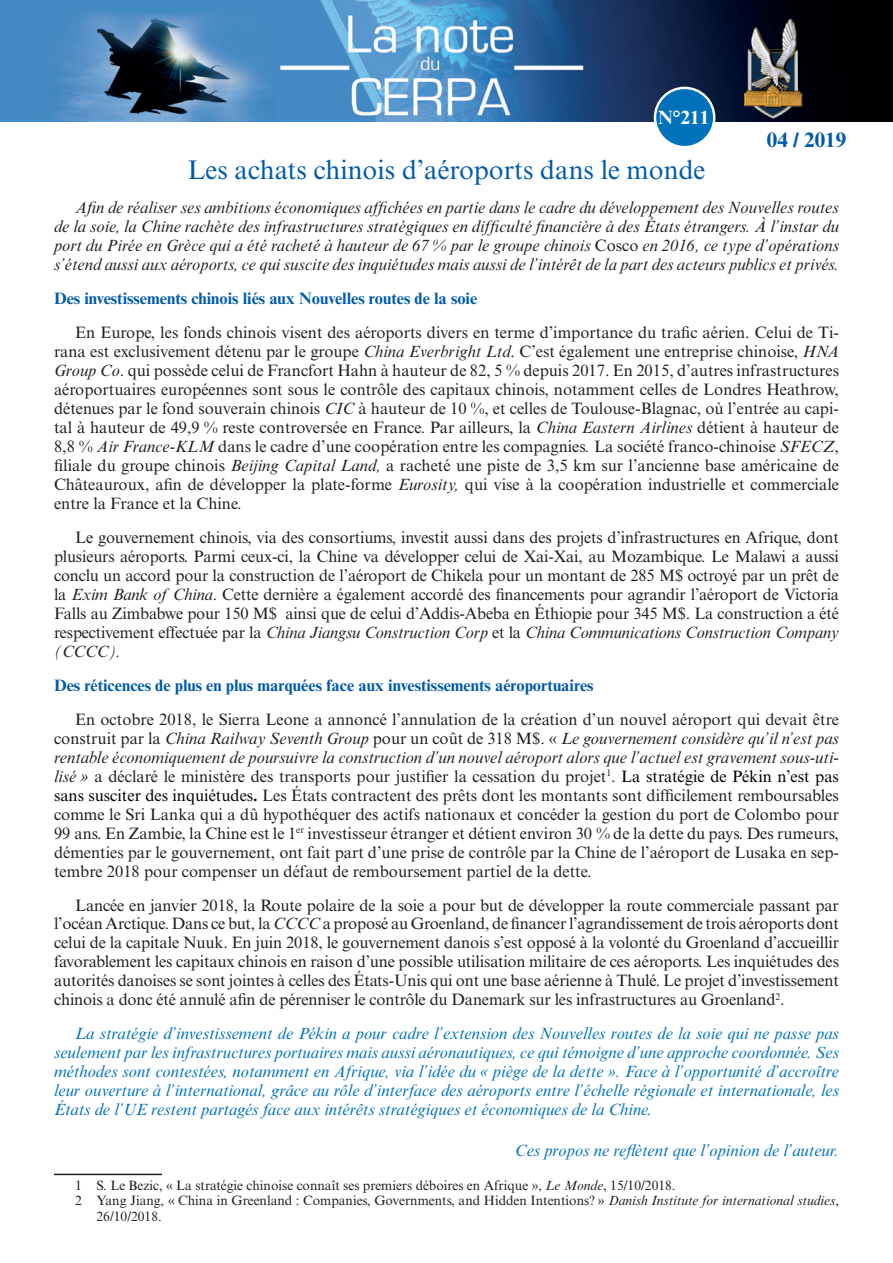
<style>
.page{position:relative;width:893px;height:1263px;background:#fff}
.page>*{position:absolute;margin:0;border:0;box-sizing:border-box;transform-origin:0 0}
.t1{font:27px "Times New Roman MT Std";color:#015aaa}
.t2{font:700 21px "Times New Roman MT Std";color:#015aaa}
.t3{font:700 19.2px "Times New Roman MT Std";color:#fff}
.t4{font:16.5px/18.9px "Times New Roman MT Std";letter-spacing:-.01em;color:#231f20;text-align:justify}
.t5{font:italic 16.5px/19px "Times New Roman MT Std";color:#0072bc;text-align:justify}
.t6{font:italic 16.5px/19px "Times New Roman MT Std";color:#231f20;text-align:justify}
.t7{font:700 16.5px "Times New Roman MT Std";color:#015aaa}
.t8{font:13.5px "Times New Roman MT Std";color:#231f20}
.s1{font-style:normal}
.s2{font-style:italic}
.s3{color:#000001}
.s4{font-weight:700;color:#000001}
</style>
<div class="page">
<img style="left:0;top:0;width:893px;height:121px">
<div style="left:655px;top:88px;width:59px;height:59px;background:#0072bc;border-radius:50%"></div>
<div style="left:654px;top:87px;width:61px;height:61px;border:2px solid #fff;border-radius:50%"></div>
<hr style="left:54px;top:1174px;width:108px;height:1px;background:#231f20">
<p class="t3" style="left:658px;top:106px;width:53px">N°211</p>
<h1 class="t1" style="left:188px;top:154px;width:519px">Les achats chinois d’aéroports dans le monde</h1>
<p class="t6" style="left:54px;top:198px;width:786px;text-indent:21px">Afin de réaliser ses ambitions économiques affichées en partie dans le cadre du développement des Nouvelles routes de la soie, la Chine rachète des infrastructures stratégiques en difficulté financière à des États étrangers. À l’instar du port du Pirée en Grèce qui a été racheté à hauteur de 67 % par le groupe chinois <span class="s1">Cosco</span> en 2016, ce type d’opérations s’étend aussi aux aéroports, ce qui suscite des inquiétudes mais aussi de l’intérêt de la part des acteurs publics et privés.</p>
<p class="t7" style="left:54px;top:288px;width:425px">Des investissements chinois liés aux Nouvelles routes de la soie</p>
<p class="t4" style="left:54px;top:323px;width:786px;text-indent:21px">En Europe, les fonds chinois visent des aéroports divers en terme d’importance du trafic aérien. Celui de Ti&shy;rana est exclusivement détenu par le groupe <span class="s2">China Everbright Ltd</span>. C’est également une entreprise chinoise, <span class="s2">HNA Group Co</span>. qui possède celui de Francfort Hahn à hauteur de 82, 5 % depuis 2017. En 2015, d’autres infrastructures aéroportuaires européennes sont sous le contrôle des capitaux chinois, notamment celles de Londres Heathrow, détenues par le fond souverain chinois <span class="s2">CIC</span> à hauteur de 10 %, et celles de Toulouse-Blagnac, où l’entrée au capi&shy;tal à hauteur de 49,9 % reste controversée en France. Par ailleurs, la <span class="s2">China Eastern Airlines</span> détient à hauteur de 8,8 % <span class="s2">Air France-KLM</span> dans le cadre d’une coopération entre les compagnies<span class="s2">.</span> La société franco-chinoise <span class="s2">SFECZ</span>, filiale du groupe chinois <span class="s2">Beijing Capital Land,</span> a racheté une piste de 3,5 km sur l’ancienne base américaine de Châteauroux, afin de développer la plate-forme <span class="s2">Eurosity,</span> qui vise à la coopération industrielle et commerciale entre la France et la Chine.</p>
<p class="t4" style="left:54px;top:528px;width:787px;text-indent:21px">Le gouvernement chinois, via des consortiums, investit aussi dans des projets d’infrastructures en Afrique, dont plusieurs aéroports. Parmi ceux-ci, la Chine va développer celui de Xai-Xai, au Mozambique. Le Malawi a aussi conclu un accord pour la construction de l’aéroport de Chikela pour un montant de 285 M$ octroyé par un prêt de la <span class="s2">Exim Bank of China</span>. Cette dernière a également accordé des financements pour agrandir l’aéroport de Victoria Falls au Zimbabwe pour 150 M$ ainsi que de celui d’Addis-Abeba en Éthiopie pour 345 M$. La construction a été respectivement effectuée par la <span class="s2">China Jiangsu Construction Corp</span> et la <span class="s2">China Communications Construction Company (CCCC).</span></p>
<p class="t7" style="left:54px;top:675px;width:541px">Des réticences de plus en plus marquées face aux investissements aéroportuaires</p>
<p class="t4" style="left:54px;top:710px;width:787px;text-indent:21px">En octobre 2018, le Sierra Leone a annoncé l’annulation de la création d’un nouvel aéroport qui devait être construit par la <span class="s2">China Railway Seventh Group</span> pour un coût de 318 M$. « <span class="s2">Le gouvernement considère qu’il n’est pas rentable économiquement de poursuivre la construction d’un nouvel aéroport alors que l’actuel est gravement sous-uti&shy;lisé »</span> a déclaré le ministère des transports pour justifier la cessation du projet<sup>1</sup>. <span class="s3">La stratégie de Pékin n’est pas sans susciter des inquiétudes</span><span class="s4">.</span> Les États contractent des prêts dont les montants sont difficilement remboursables comme le Sri Lanka qui a dû hypothéquer des actifs nationaux et concéder la gestion du port de Colombo pour 99 ans. En Zambie, la Chine est le 1<sup>er</sup> investisseur étranger et détient environ 30 % de la dette du pays. Des rumeurs, démenties par le gouvernement, ont fait part d’une prise de contrôle par la Chine de l’aéroport de Lusaka en sep&shy;tembre 2018 pour compenser un défaut de remboursement partiel de la dette.</p>
<p class="t4" style="left:54px;top:895px;width:787px;text-indent:21px">Lancée en janvier 2018, la Route polaire de la soie a pour but de développer la route commerciale passant par l’océan Arctique. Dans ce but, la <span class="s2">CCCC</span> a proposé au Groenland, de financer l’agrandissement de trois aéroports dont celui de la capitale Nuuk. En juin 2018, le gouvernement danois s’est opposé à la volonté du Groenland d’accueillir favorablement les capitaux chinois en raison d’une possible utilisation militaire de ces aéroports. Les inquiétudes des autorités danoises se sont jointes à celles des États-Unis qui ont une base aérienne à Thulé. Le projet d’investissement chinois a donc été annulé afin de pérenniser le contrôle du Danemark sur les infrastructures au Groenland<sup>2</sup>.</p>
<p class="t5" style="left:54px;top:1024px;width:786px;text-indent:21px">La stratégie d’investissement de Pékin a pour cadre l’extension des Nouvelles routes de la soie qui ne passe pas seulement par les infrastructures portuaires mais aussi aéronautiques, ce qui témoigne d’une approche coordonnée. Ses méthodes sont contestées, notamment en Afrique, via l’idée du « piège de la dette ». Face à l’opportunité d’accroître leur ouverture à l’international, grâce au rôle d’interface des aéroports entre l’échelle régionale et internationale, les États de l’UE restent partagés face aux intérêts stratégiques et économiques de la Chine.</p>
<p class="t5" style="left:515px;top:1140px;width:326px">Ces propos ne reflètent que l’opinion de l’auteur.</p>
<p class="t8" style="left:75px;top:1177px;width:602px">1 S. Le Bezic, « La stratégie chinoise connaît ses premiers déboires en Afrique », <span class="s2">Le Monde</span>, 15/10/2018.</p>
<p class="t8" style="left:75px;top:1193px;width:765px">2 Yang Jiang, « China in Greenland : Companies, Governments, and Hidden Intentions? » <span class="s2">Danish Institute for international studies</span>,</p>
<p class="t8" style="left:97px;top:1208px;width:67px">26/10/2018.</p>
<p class="t2" style="left:767px;top:127px;width:81px">04 / 2019</p>
</div>
